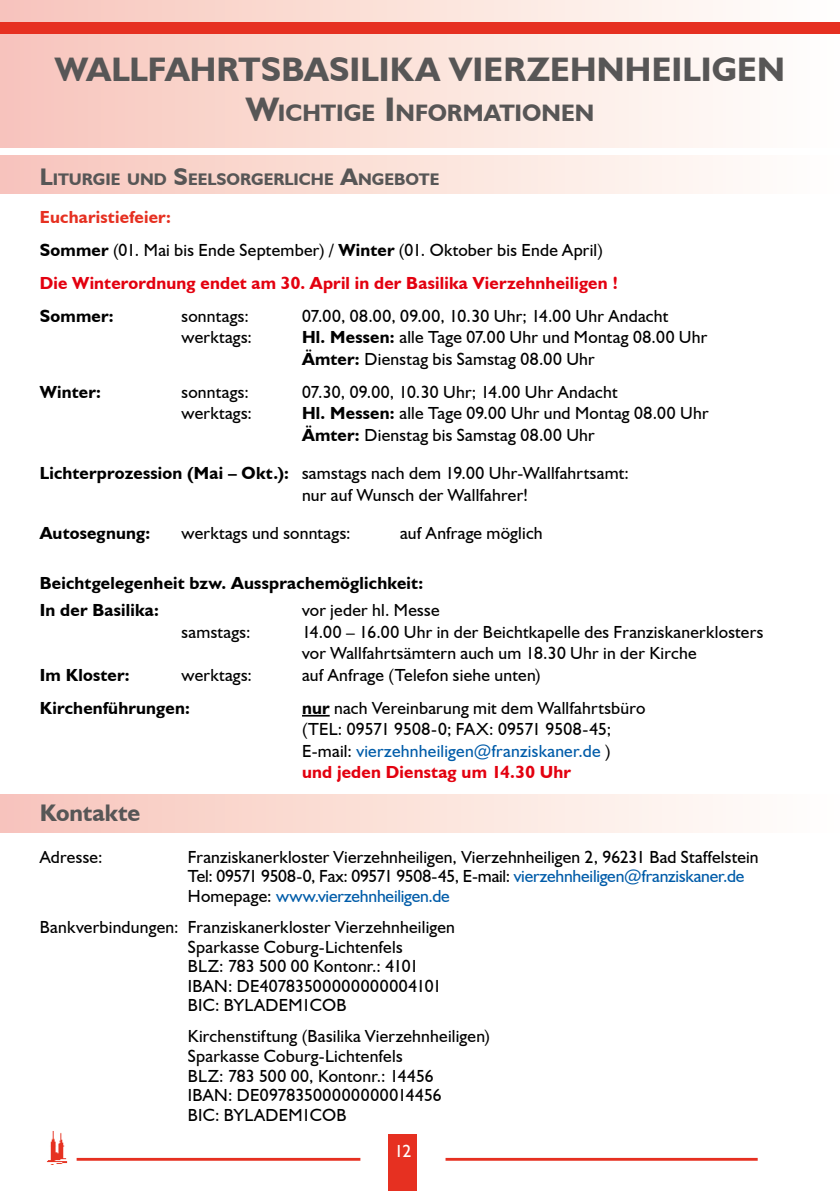
<style>
.page{position:relative;width:840px;height:1191px;background:#fff}
.page>*{position:absolute;margin:0;border:0;box-sizing:border-box;transform-origin:0 0}
.t1{font:700 34px "Humanist 521 BT";letter-spacing:.005em;color:#575656}
.t2{font:700 24px "Humanist 521 BT";color:#575656}
.t3{font:700 23.8px "Humanist 521 BT";color:#575656}
.t4{font:17.6px/19.6px "Humanist 521 BT";letter-spacing:.015em;color:#000}
.t5{font:700 17.6px/32.8px "Humanist 521 BT";letter-spacing:.01em;color:#e3000f}
.t6{font:700 17.6px/27.2px "Humanist 521 BT";letter-spacing:.01em;color:#000}
.t7{font:17.6px "Humanist 521 BT";color:#fff}
.t8{font:700 16.8px "Humanist 521 BT";letter-spacing:.005em;color:#575656}
.s1{font-size:34px}
.s2{font-size:24px}
.s3{color:#e63021}
.s4{color:#000}
.s5{font-weight:400;color:#000}
.s6{font-weight:700}
.s7{color:#005ca9}
.s8{font-weight:700;color:#e3000f}
</style>
<div class="page">
<div style="left:0;top:0;width:839px;height:147px;background:linear-gradient(to right,#f7c3b9,#fffdfa)"></div>
<div style="left:388px;top:1134px;width:29px;height:57px;background:#e63021"></div>
<hr style="left:445px;top:1157px;width:312px;height:3px;background:#e63021">
<div style="left:0;top:23px;width:839px;height:11px;background:#e63021"></div>
<hr style="left:77px;top:1157px;width:283px;height:3px;background:#e63021">
<img style="left:47px;top:1131px;width:21px;height:33px">
<div style="left:0;top:794px;width:839px;height:38px;background:linear-gradient(to right,#f8c5bb,#fffffd)"></div>
<div style="left:0;top:155px;width:839px;height:39px;background:linear-gradient(to right,#f8c5bb,#fffffd)"></div>
<svg style="left:302px;top:715px;width:27px;height:1px"></svg>
<h1 class="t1" style="left:55px;top:48px;width:206px">WALLFAHRTSB</h1>
<h1 class="t1" style="left:304px;top:48px;width:248px">ASILIKA VIERZEHNHE</h1>
<h1 class="t1" style="left:671px;top:48px;width:89px">ILIGEN</h1>
<h3 class="t3" style="left:245px;top:98px;width:350px"><span class="s1">W</span>ICHTIG E <span class="s1">I</span>NFORMATIONEN</h3>
<p class="t8" style="left:40px;top:169px;width:200px"><span class="s2">L</span>ITURGIE UND <span class="s2">S</span>EELSORG</p>
<p class="t8" style="left:263px;top:169px;width:177px">ERLICHE <span class="s2">A</span>NGEBOTE</p>
<p class="t5" style="left:40px;top:200px;width:579px"><span class="s3">Eucharistiefeier:<br></span><span class="s4">Sommer</span> <span class="s5">(01. Mai bis Ende September) /</span> <span class="s4">Winter</span> <span class="s5">(01. Oktober bis Ende April)<br></span>Die Winterordnung endet am 30. April in der Basilika Vierzehnheiligen !</p>
<p class="t6" style="left:40px;top:302px;width:75px">Sommer:</p>
<p class="t4" style="left:181px;top:306px;width:69px">sonntags:</p>
<p class="t4" style="left:302px;top:306px;width:368px">07.00, 08.00, 09.00, 10.30 Uhr; 14.00 Uhr Andacht</p>
<p class="t4" style="left:181px;top:327px;width:72px">werktags:</p>
<p class="t4" style="left:302px;top:326px;width:407px;line-height:21.6px"><span class="s6">Hl. Messen:</span> alle Tage 07.00 Uhr und Montag 08.00 Uhr<br><span class="s6">Ämter:</span> Dienstag bis Samstag 08.00 Uhr</p>
<p class="t6" style="left:40px;top:378px;width:63px">Winter:</p>
<p class="t4" style="left:181px;top:381px;width:69px">sonntags:</p>
<p class="t4" style="left:302px;top:381px;width:317px">07.30, 09.00, 10.30 Uhr; 14.00 Uhr Andacht</p>
<p class="t4" style="left:181px;top:403px;width:72px">werktags:</p>
<p class="t4" style="left:302px;top:402px;width:408px;line-height:21.6px"><span class="s6">Hl. Messen:</span> alle Tage 09.00 Uhr und Montag 08.00 Uhr<br><span class="s6">Ämter:</span> Dienstag bis Samstag 08.00 Uhr</p>
<p class="t4" style="left:302px;top:462px;width:328px;line-height:21.6px;text-indent:-262px"><span class="s6">Lichterprozession (Mai – Okt.):</span> samstags nach dem 19.00 Uhr-Wallfahrtsamt: nur auf Wunsch der Wallfahrer!</p>
<p class="t6" style="left:40px;top:519px;width:112px">Autosegnung:</p>
<p class="t4" style="left:181px;top:523px;width:170px">werktags und sonntags:</p>
<p class="t4" style="left:400px;top:523px;width:144px">auf Anfrage möglich</p>
<p class="t6" style="left:40px;top:569px;width:384px">Beichtgelegenheit bzw. Aussprachemöglichkeit:<br>In der Basilika:</p>
<p class="t4" style="left:302px;top:600px;width:139px">vor jeder hl. Messe</p>
<p class="t4" style="left:181px;top:622px;width:70px">samstags:</p>
<p class="t4" style="left:302px;top:621px;width:462px;line-height:21.6px">14.00 – 16.00 Uhr in der Beichtkapelle des Franziskanerklosters vor Wallfahrtsämtern auch um 18.30 Uhr in der Kirche</p>
<p class="t6" style="left:40px;top:661px;width:91px">Im Kloster:</p>
<p class="t4" style="left:181px;top:665px;width:72px">werktags:</p>
<p class="t4" style="left:302px;top:665px;width:240px">auf Anfrage (Telefon siehe unten)</p>
<p class="t6" style="left:40px;top:694px;width:151px">Kirchenführungen:</p>
<p class="t4" style="left:302px;top:696px;width:345px;line-height:21.6px"><span class="s6">nur</span> nach Vereinbarung mit dem Wallfahrtsbüro (TEL: 09571 9508-0; FAX: 09571 9508-45; E-mail: <span class="s7">vierzehnheiligen@franziskaner.de</span> )<br><span class="s8">und jeden Dienstag um 14.30 Uhr</span></p>
<h2 class="t2" style="left:40px;top:797px;width:102px">Kontakte</h2>
<p class="t4" style="left:40px;top:846px;width:64px">Adresse:</p>
<p class="t4" style="left:188px;top:846px;width:572px">Franziskanerkloster Vierzehnheiligen, Vierzehnheiligen 2, 96231 Bad Staffelstein<br>Tel: 09571 9508-0, Fax: 09571 9508-45, E-mail: <span class="s7">vierzehnheiligen@franziskaner.de<br></span>Homepage: <span class="s7">www.vierzehnheiligen.de</span></p>
<p class="t4" style="left:188px;top:917px;width:268px;text-indent:-148px">Bankverbindungen: Franziskanerkloster Vierzehnheiligen Sparkasse Coburg-Lichtenfels<br>BLZ: 783 500 00 Kontonr.: 4101<br>IBAN: DE40783500000000004101<br>BIC: BYLADEM1COB</p>
<p class="t4" style="left:188px;top:1026px;width:303px">Kirchenstiftung (Basilika Vierzehnheiligen)<br>Sparkasse Coburg-Lichtenfels<br>BLZ: 783 500 00, Kontonr.: 14456<br>IBAN: DE09783500000000014456<br>BIC: BYLADEM1COB</p>
<p class="t7" style="left:394px;top:1139px;width:18px">12</p>
</div>
